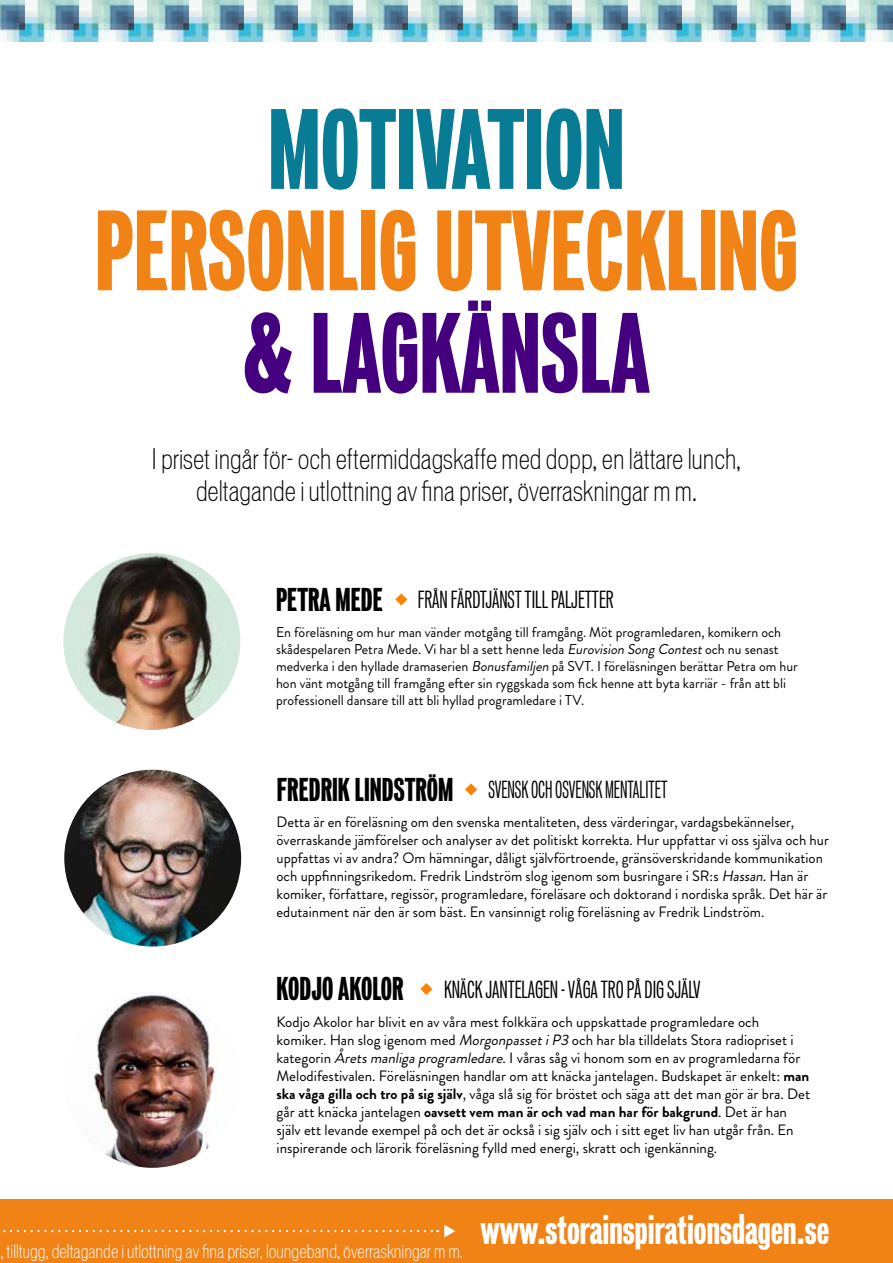
<style>
.page{position:relative;width:893px;height:1263px;background:#fff}
.page>*{position:absolute;margin:0;border:0;box-sizing:border-box;transform-origin:0 0}
.t1{font:900 extra-condensed 103.65px "Vonnes";color:#f08216}
.t2{font:900 extra-condensed 103.65px "Vonnes";color:#087c94}
.t3{font:900 extra-condensed 103.65px "Vonnes";color:#450080}
.t4{font:900 extra-condensed 39px "Vonnes";color:#fff}
.t5{font:900 extra-condensed 30px "Vonnes";color:#000}
.t6{font:300 condensed 27px/32.4px "Vonnes";color:#000;text-align:center}
.t7{font:extra-condensed 22.5px "Vonnes";color:#000}
.t8{font:extra-condensed 22.5px "Vonnes";color:#000;scale:.9 1}
.t9{font:300 condensed 18px "Vonnes";color:#fff}
.t10{font:15px/18px "Brandon Grotesque";color:#000}
.t11{font:14.25px/17.1px "Brandon Grotesque";color:#000}
.s1{font-weight:900;font-size:30px}
.s2{font-style:italic}
.s3{font-weight:700}
</style>
<div class="page">
<img style="left:0;top:0;width:893px;height:42px">
<div style="left:0;top:1199px;width:893px;height:64px;background:#f08216"></div>
<svg style="left:3px;top:1230px;width:435px;height:2px"></svg>
<svg style="left:444px;top:1225px;width:11px;height:12px"></svg>
<img style="left:63px;top:553px;width:177px;height:177px;border-radius:88px">
<svg style="left:395px;top:593px;width:12px;height:12px"></svg>
<img style="left:64px;top:770px;width:177px;height:176px;border-radius:88px">
<svg style="left:465px;top:783px;width:12px;height:12px"></svg>
<img style="left:64px;top:991px;width:177px;height:177px;border-radius:88px">
<svg style="left:420px;top:983px;width:12px;height:12px"></svg>
<h1 class="t2" style="left:268px;top:94px;width:358px">MOTIVATION</h1>
<h1 class="t1" style="left:95px;top:196px;width:705px">PERSONLIG UTVECKLING</h1>
<h1 class="t3" style="left:243px;top:298px;width:408px">&amp; LAGKÄNSLA</h1>
<h3 class="t6" style="left:152px;top:442px;width:591px">I priset ingår för- och eftermiddagskaffe med dopp, en lättare lunch, deltagande i utlottning av fina priser, överraskningar m m.</h3>
<h3 class="t7" style="left:276px;top:587px;width:339px"><span class="s1">PETRA MEDE</span> FRÅN FÄRDTJÄNST TILL PALJETTER</h3>
<p class="t11" style="left:276px;top:624px;width:523px">En föreläsning om hur man vänder motgång till framgång. Möt programledaren, komikern och skådespelaren Petra Mede. Vi har bl a sett henne leda <span class="s2">Eurovision SongContest</span>och nu senast medverka i den hyllade dramaserien <span class="s2">Bonusfamiljen</span> på SVT. I föreläsningen berättar Petra om hur hon vänt motgång till framgång efter sin ryggskada som fick henne att byta karriär - från att bli professionell dansare till att bli hyllad programledare i TV.</p>
<h3 class="t5" style="left:277px;top:773px;width:178px">FREDRIK LINDSTRÖM</h3>
<p class="t10" style="left:277px;top:813px;width:554px">Detta är en föreläsning om den svenska mentaliteten, dess värderingar, vardagsbekännelser, överraskande jämförelser och analyser av det politiskt korrekta. Hur uppfattar vi oss själva och hur uppfattas vi av andra? Om hämningar, dåligt självförtroende, gränsöverskridande kommunikation och uppfinningsrikedom. Fredrik Lindström slog igenom som busringare i SR:s <span class="s2">Hassan.</span>Han är komiker, författare, regissör, programledare, föreläsare och doktorand i nordiska språk. Det här är edutainment när den är som bäst. En vansinnigt rolig föreläsning av Fredrik Lindström.</p>
<h3 class="t8" style="left:488px;top:777px;width:200px">SVENSK OCH OSVENSK MENTALITET</h3>
<h3 class="t5" style="left:276px;top:973px;width:129px">KODJO AKOLOR</h3>
<h3 class="t7" style="left:444px;top:977px;width:258px">KNÄCK JANTELAGEN - VÅGA TRO PÅ DIG SJÄLV</h3>
<p class="t10" style="left:276px;top:1013px;width:535px">Kodjo Akolor har blivit en av våra mest folkkära och uppskattade programledare och komiker. Han slog igenom med <span class="s2">MorgonpassetiP3</span> och har bla tilldelats Stora radiopriset i kategorin <span class="s2">Åretsmanligaprogramledare</span>. I våras såg vi honom som en av programledarna för Melodifestivalen. Föreläsningen handlar om att knäcka jantelagen. Budskapet är enkelt: <span class="s3">man ska våga gilla och tro på sig själv</span>, våga slå sig för bröstet och säga att det man gör är bra. Det går att knäcka jantelagen <span class="s3">oavsett vem man är och vad man har för bakgrund</span>. Det är han själv ett levande exempel på och det är också i sig själv och i sitt eget liv han utgår från. En inspirerande och lärorik föreläsning fylld med energi, skratt och igenkänning.</p>
<p class="t9" style="left:0;top:1241px;width:464px">, tilltugg, deltagande i utlottning av fina priser, loungeband, överraskningar m m.</p>
<h2 class="t4" style="left:480px;top:1208px;width:350px">www.storainspirationsdagen.se</h2>
</div>
